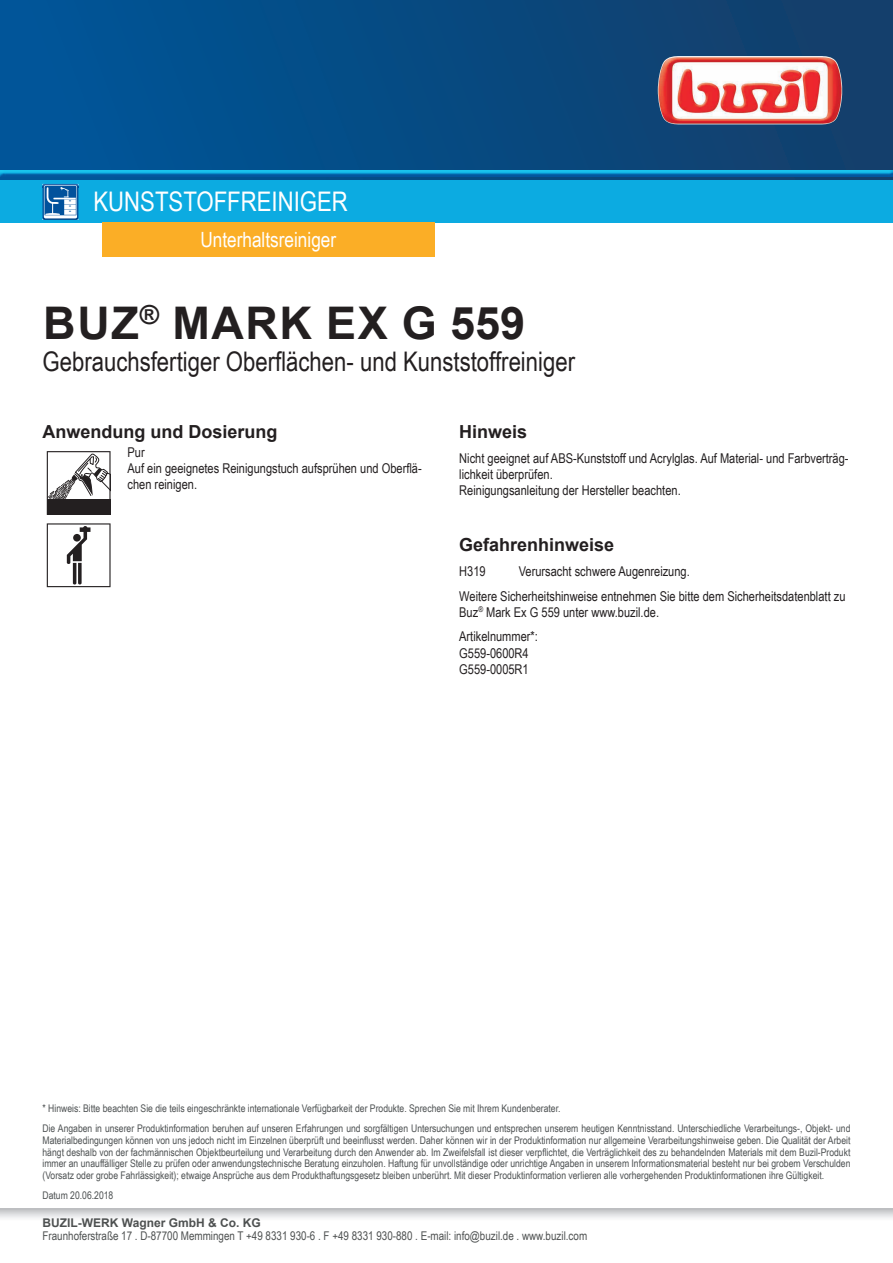
<style>
.page{position:relative;width:893px;height:1263px;background:#fff}
.page>*{position:absolute;margin:0;border:0;box-sizing:border-box;transform-origin:0 0}
.t1{font:700 45px "Arial";letter-spacing:.035em;color:#231f20}
.t2{font:27px "Arial Narrow";color:#231f20}
.t3{font:27px "Arial Narrow";color:#fff}
.t4{font:21px "Arial Narrow";color:#fff}
.t5{font:700 18px "Arial";color:#231f20}
.t6{font:13.5px/16.2px "Arial Narrow";color:#231f20}
.t7{font:12px "Arial Narrow";color:#4e5151}
.t8{font:700 12px "Arial";color:#4e5151}
.t9{font:10.5px/11.7px "Arial Narrow";color:#4d5152}
</style>
<div class="page">
<svg style="left:0;top:1209px;width:893px;height:9px;background:#d9dadc"></svg>
<svg style="left:47px;top:451px;width:64px;height:64px"></svg>
<svg style="left:47px;top:523px;width:64px;height:64px"></svg>
<div style="left:0;top:0;width:893px;height:180px;background:linear-gradient(to right,#00569a,#143e69)"></div>
<img style="left:658px;top:56px;width:184px;height:68px">
<hr style="left:0;top:0;width:1px;height:180px;background:#015599">
<div style="left:0;top:169px;width:893px;height:8px;background:#015599;opacity:.75"></div>
<div style="left:0;top:180px;width:893px;height:43px;background:#0cabe1"></div>
<img style="left:43px;top:184px;width:35px;height:36px">
<svg style="left:44px;top:185px;width:35px;height:33px"></svg>
<div style="left:102px;top:223px;width:333px;height:34px;background:#fbae26"></div>
<h2 class="t3" style="left:94px;top:182px;width:256px">KUNSTSTOFFREINIGER</h2>
<h3 class="t4" style="left:200px;top:225px;width:137px">Unterhaltsreiniger</h3>
<h1 class="t1" style="left:43px;top:291px;width:483px">BUZ<sup>®</sup> MARK EX G 559</h1>
<h2 class="t2" style="left:43px;top:342px;width:534px">Gebrauchsfertiger Oberflächen- und Kunststoffreiniger</h2>
<h3 class="t5" style="left:43px;top:419px;width:237px">Anwendung und Dosierung</h3>
<p class="t6" style="left:128px;top:443px;width:296px">Pur<br>Auf ein geeignetes Reinigungstuch aufsprühen und Oberflä&shy;chen reinigen.</p>
<h3 class="t5" style="left:459px;top:419px;width:70px">Hinweis</h3>
<p class="t6" style="left:459px;top:450px;width:391px">Nicht geeignet auf ABS-Kunststoff und Acrylglas. Auf Material- und Farbverträg&shy;lichkeit überprüfen.<br>Reinigungsanleitung der Hersteller beachten.</p>
<h3 class="t5" style="left:459px;top:532px;width:157px">Gefahrenhinweise</h3>
<p class="t6" style="left:459px;top:562px;width:28px">H319</p>
<p class="t6" style="left:459px;top:558px;width:388px;line-height:24.8px;text-indent:60px">Verursacht schwere Augenreizung.<br>Weitere Sicherheitshinweise entnehmen Sie bitte dem Sicherheitsdatenblatt zu</p>
<p class="t6" style="left:459px;top:599px;width:201px;line-height:24.8px">Buz<sup>®</sup> Mark Ex G 559 unter www.buzil.de.<br>Artikelnummer*:</p>
<p class="t6" style="left:459px;top:644px;width:71px">G559-0600R4<br>G559-0005R1</p>
<p class="t9" style="left:43px;top:1098px;width:809px;line-height:20.2px">* Hinweis: Bitte beachten Sie die teils eingeschränkte internationale Verfügbarkeit der Produkte. Sprechen Sie mit Ihrem Kundenberater.<br>Die Angaben in unserer Produktinformation beruhen auf unseren Erfahrungen und sorgfältigen Untersuchungen und entsprechen unserem heutigen Kenntnisstand. Unterschiedliche Verarbeitungs-, Objekt- und</p>
<p class="t9" style="left:43px;top:1134px;width:809px;text-align:justify">Materialbedingungen können von uns jedoch nicht im Einzelnen überprüft und beeinflusst werden. Daher können wir in der Produktinformation nur allgemeine Verarbeitungshinweise geben. Die Qualität der Arbeit hängt deshalb von der fachmännischen Objektbeurteilung und Verarbeitung durch den Anwender ab. Im Zweifelsfall ist dieser verpflichtet, die Verträglichkeit des zu behandelnden Materials mit dem Buzil-Produkt immer an unauffälliger Stelle zu prüfen oder anwendungstechnische Beratung einzuholen. Haftung für unvollständige oder unrichtige Angaben in unserem Informationsmaterial besteht nur bei grobem Verschulden (Vorsatz oder grobe Fahrlässigkeit); etwaige Ansprüche aus dem Produkthaftungsgesetz bleiben unberührt. Mit dieser Produktinformation verlieren alle vorhergehenden Produktinformationen ihre Gültigkeit.</p>
<p class="t9" style="left:43px;top:1189px;width:72px">Datum 20.06.2018</p>
<p class="t8" style="left:43px;top:1214px;width:220px">BUZIL-WERK Wagner GmbH &amp; Co. KG</p>
<p class="t7" style="left:43px;top:1227px;width:546px">Fraunhoferstraße 17 . D-87700 Memmingen T +49 8331 930-6 . F +49 8331 930-880 . E-mail: info@buzil.de . www.buzil.com</p>
</div>
